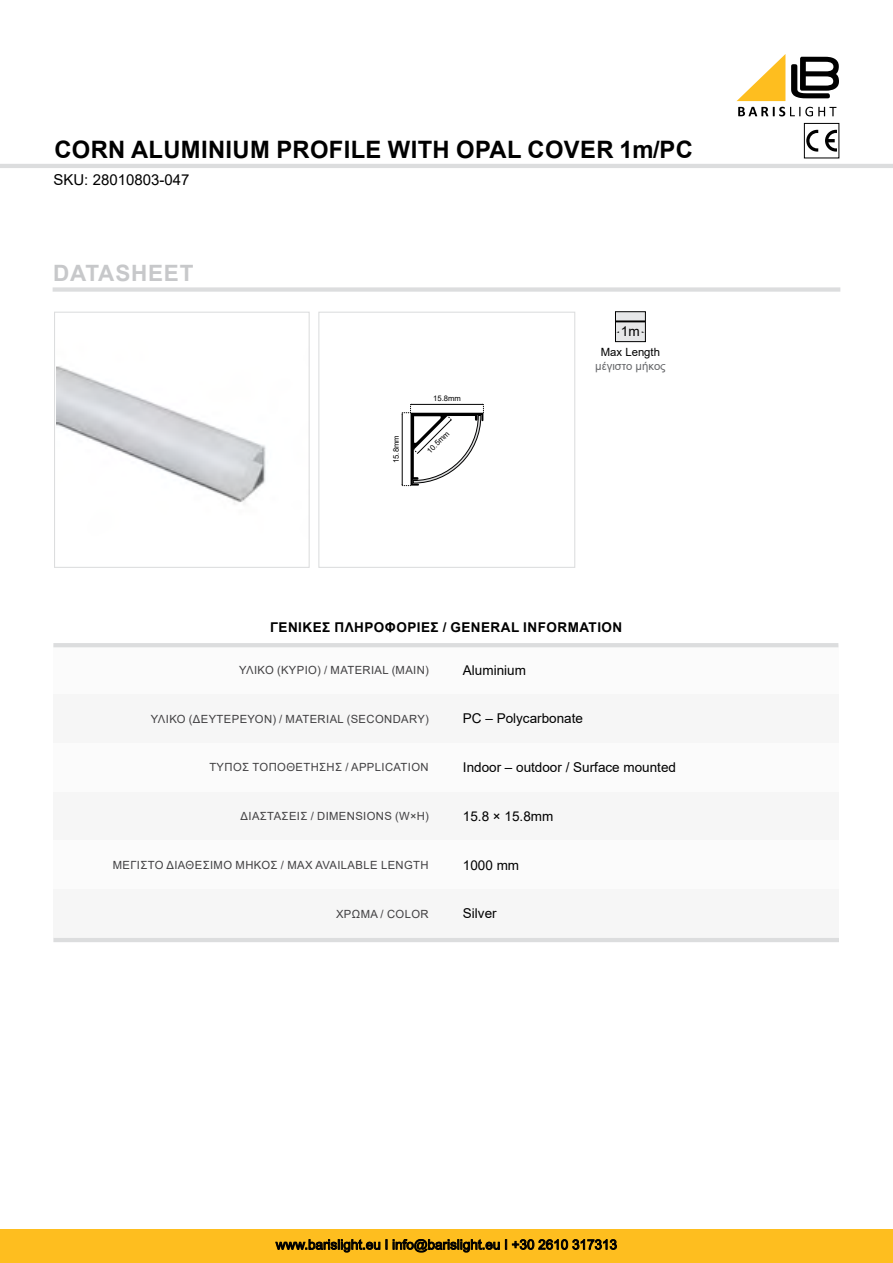
<style>
.page{position:relative;width:893px;height:1263px;background:#fff}
.page>*{position:absolute;margin:0;border:0;box-sizing:border-box;transform-origin:0 0}
.t1{font:700 24px "Arial";letter-spacing:.015em;color:#000}
.t2{font:700 22.5px "Arial";color:#c7c8ca}
.t3{font:15px "Arial";color:#000}
.t4{font:13.65px "Arial";color:#000}
.t5{font:13.5px "Arial";color:#000}
.t6{font:700 13.5px "Arial";letter-spacing:.035em;color:#000}
.t7{font:11.4px "Arial";color:#656669}
.t8{font:11.4px "Arial";color:#000}
.t9{font:11.25px "Arial";letter-spacing:.035em;color:#414042}
.t10{font:7.65px "Arial";color:#000}
</style>
<div class="page">
<svg style="left:738px;top:107px;width:98px;height:9px"></svg>
<svg style="left:791px;top:57px;width:48px;height:41px"></svg>
<svg style="left:737px;top:54px;width:48px;height:47px"></svg>
<div style="left:0;top:1229px;width:893px;height:34px;background:#febe1f"></div>
<svg style="left:276px;top:1239px;width:104px;height:13px"></svg>
<svg style="left:393px;top:1239px;width:224px;height:13px"></svg>
<hr style="left:0;top:164px;width:893px;height:4px;background:#dcddde">
<div style="left:615px;top:312px;width:30px;height:30px;background:#e6e7e8"></div>
<div style="left:615px;top:312px;width:30px;height:30px;border:1px solid #000"></div>
<svg style="left:616px;top:321px;width:29px;height:1px"></svg>
<div style="left:804px;top:123px;width:35px;height:35px;border:1px solid #000"></div>
<svg style="left:806px;top:130px;width:12px;height:22px"></svg>
<svg style="left:825px;top:130px;width:12px;height:22px"></svg>
<img style="left:56px;top:366px;width:210px;height:138px">
<div style="left:54px;top:312px;width:256px;height:256px;border:1px solid #dcddde"></div>
<svg style="left:401px;top:404px;width:83px;height:82px"></svg>
<div style="left:318px;top:312px;width:257px;height:256px;border:1px solid #dcddde"></div>
<div style="left:53px;top:645px;width:393px;height:49px;background:#fbfbfb"></div>
<div style="left:53px;top:792px;width:393px;height:48px;background:#f6f6f6"></div>
<div style="left:53px;top:889px;width:393px;height:49px;background:#f6f6f6"></div>
<div style="left:53px;top:743px;width:393px;height:49px;background:#fbfbfb"></div>
<div style="left:446px;top:645px;width:392px;height:49px;background:#fbfbfb"></div>
<div style="left:446px;top:792px;width:392px;height:48px;background:#f6f6f6"></div>
<div style="left:446px;top:889px;width:392px;height:49px;background:#f6f6f6"></div>
<div style="left:446px;top:743px;width:392px;height:49px;background:#fbfbfb"></div>
<div style="left:53px;top:694px;width:393px;height:49px;background:#f6f6f6"></div>
<div style="left:53px;top:840px;width:393px;height:49px;background:#fbfbfb"></div>
<div style="left:446px;top:694px;width:392px;height:49px;background:#f6f6f6"></div>
<div style="left:446px;top:840px;width:392px;height:49px;background:#fbfbfb"></div>
<hr style="left:53px;top:643px;width:785px;height:4px;background:#dcddde">
<hr style="left:53px;top:938px;width:786px;height:4px;background:#dcddde">
<div style="left:53px;top:287px;width:787px;height:5px;background:#dcddde"></div>
<h1 class="t1" style="left:54px;top:133px;width:622px">CORN ALUMINIUM PROFILE WITH OPAL COVER 1M/PC</h1>
<h3 class="t3" style="left:53px;top:170px;width:137px">SKU: 28010803-047</h3>
<h2 class="t2" style="left:53px;top:257px;width:33px">DATA</h2>
<h2 class="t2" style="left:115px;top:257px;width:32px">SHEET</h2>
<p class="t10" style="left:391px;top:463px;width:29px;rotate:-90deg">15.8mm</p>
<p class="t10" style="left:433px;top:393px;width:29px">15.8mm</p>
<p class="t10" style="left:425px;top:448px;width:29px;rotate:-45deg">10.5mm</p>
<p class="t4" style="left:621px;top:321px;width:20px">1m</p>
<p class="t8" style="left:601px;top:344px;width:61px">Max Length</p>
<p class="t7" style="left:595px;top:358px;width:72px">μέγιστο μήκος</p>
<p class="t6" style="left:270px;top:617px;width:354px">ΓΕΝΙΚΈΣ ΠΛΗΡΟΦΟΡΊΕΣ / GENERAL INFORMATION</p>
<p class="t9" style="left:239px;top:662px;width:191px">Υλικό (κύριο) / Material (main)</p>
<p class="t5" style="left:463px;top:661px;width:65px">Aluminium</p>
<p class="t9" style="left:151px;top:711px;width:279px">Υλικό (δευτερεύο ν) / Material (secondary)</p>
<p class="t5" style="left:463px;top:709px;width:122px">PC – Polycarbonate</p>
<p class="t9" style="left:209px;top:760px;width:221px">Τύπος τοποθέτησης / Application</p>
<p class="t5" style="left:463px;top:758px;width:215px">I ndoor – outdoor / Surface mounted</p>
<p class="t9" style="left:241px;top:808px;width:190px">Διαστάσεις / Dimensions (W×H)</p>
<p class="t5" style="left:463px;top:807px;width:92px">15.8 × 15.8mm</p>
<p class="t9" style="left:113px;top:857px;width:32px">ΜΕΓΙΣΤΟ</p>
<p class="t9" style="left:167px;top:857px;width:16px">ΔΙΑΘΕΣΙΜΟ</p>
<p class="t9" style="left:236px;top:857px;width:10px">ΜΗΚΟΣ</p>
<p class="t9" style="left:281px;top:857px;width:147px">/ Max available length</p>
<p class="t5" style="left:463px;top:856px;width:58px">1000 mm</p>
<p class="t9" style="left:336px;top:906px;width:94px">Χρώμα / Color</p>
<p class="t5" style="left:463px;top:904px;width:35px">Silver</p>
<p class="t5" style="left:276px;top:1235px;width:343px">www.barislight.eu I info@barislight.eu Ι +30 2610 317313</p>
</div>
